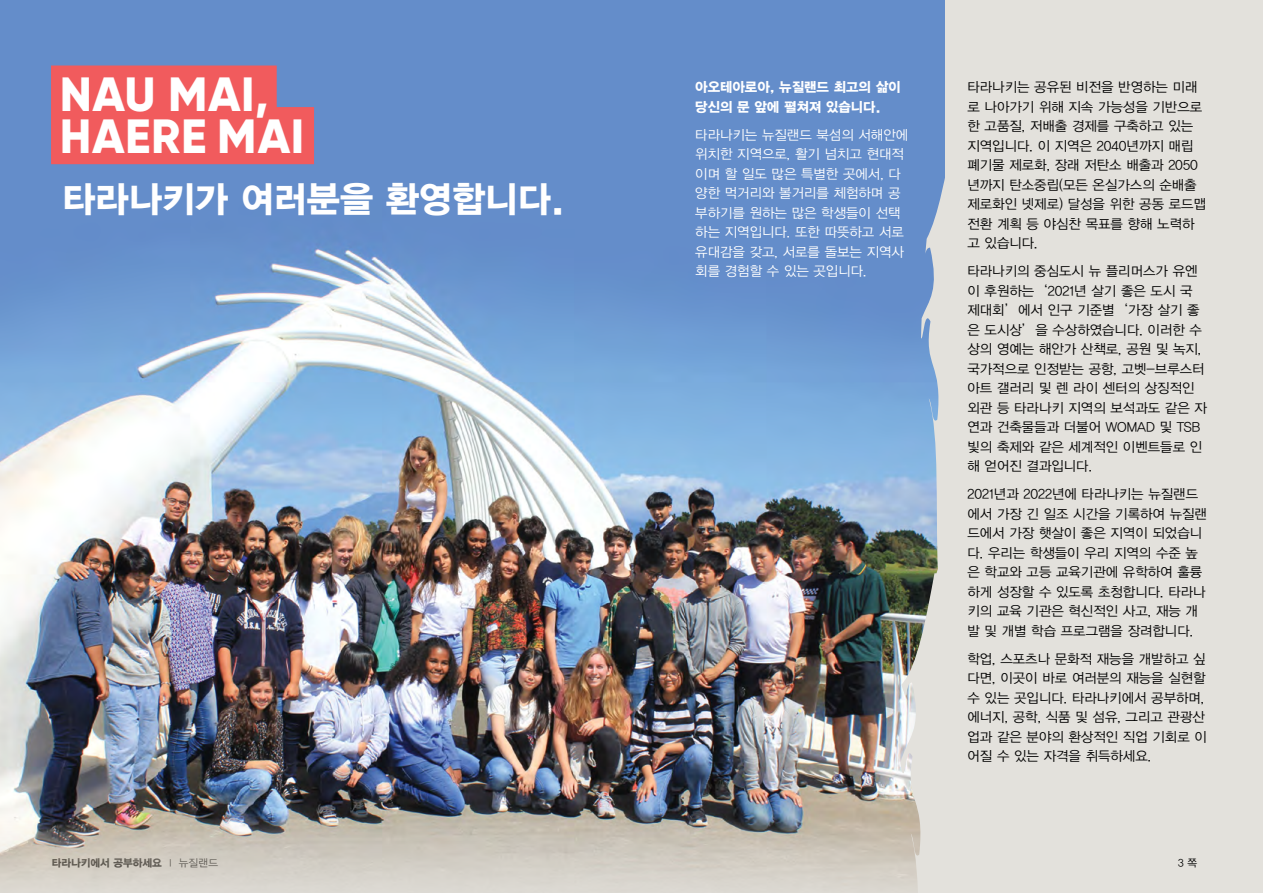
<style>
.page{position:relative;width:1263px;height:893px;background:#e3e1dc}
.page>*{position:absolute;margin:0;border:0;box-sizing:border-box;transform-origin:0 0}
.t1{font:800 48px/41.7px "Gilroy";letter-spacing:.01em;color:#fff}
.t2{font:36px "YDIYGO360";color:#fff}
.t3{font:13.5px/19.5px "YDIYGO120";color:#000}
.t4{font:13.5px/19.5px "YDIYGO120";color:#fff}
.t5{font:13.5px/19.5px "YDIYGO360";color:#fff}
.t6{font:10.5px "YDIYGO360";color:#000}
.t7{font:10.5px "YDIYGO120";color:#000}
.s1{font-family:"YDIYGO120"}
</style>
<div class="page">
<img style="left:0;top:0;width:889px;height:893px">
<svg style="left:889px;top:0;width:56px;height:893px"></svg>
<div style="left:51px;top:66px;width:263px;height:98px;background:#f15b5d"></div>
<h1 class="t1" style="left:60px;top:73px;width:246px">NAU MAI,<br>HAERE MAI</h1>
<p class="t3" style="left:967px;top:78px;width:240px">타라나키는 공유된 비전을 반영하는 미래 로 나아가기 위해 지속 가능성을 기반으로 한 고품질, 저배출 경제를 구축하고 있는 지역입니다. 이 지역은 2040년까지 매립 폐기물 제로화, 장래 저탄소 배출과 2050 년까지 탄소중립(모든 온실가스의 순배출 제로화인 넷제로) 달성을 위한 공동 로드맵 전환 계획 등 야심찬 목표를 향해 노력하 고 있습니다.</p>
<p class="t3" style="left:967px;top:262px;width:241px">타라나키의 중심도시 뉴 플리머스가 유엔 이 후원하는‘2021년 살기 좋은 도시 국 제대회’에서 인구 기준별‘가장 살기 좋 은 도시상’을 수상하였습니다. 이러한 수 상의 영예는 해안가 산책로, 공원 및 녹지, 국가적으로 인정받는 공항, 고벳-브루스터 아트 갤러리 및 렌 라이 센터의 상징적인 외관 등 타라나키 지역의 보석과도 같은 자 연과 건축물들과 더불어 WOMAD 및 TSB 빛의 축제와 같은 세계적인 이벤트들로 인 해 얻어진 결과입니다.</p>
<p class="t3" style="left:967px;top:485px;width:241px">2021년과 2022년에 타라나키는 뉴질랜드 에서 가장 긴 일조 시간을 기록하여 뉴질랜 드에서 가장 햇살이 좋은 지역이 되었습니 다. 우리는 학생들이 우리 지역의 수준 높 은 학교와 고등 교육기관에 유학하여 훌륭 하게 성장할 수 있도록 초청합니다. 타라나 키의 교육 기관은 혁신적인 사고, 재능 개 발 및 개별 학습 프로그램을 장려합니다.</p>
<p class="t3" style="left:967px;top:649px;width:241px">학업, 스포츠나 문화적 재능을 개발하고 싶 다면, 이곳이 바로 여러분의 재능을 실현할 수 있는 곳입니다. 타라나키에서 공부하며, 에너지, 공학, 식품 및 섬유, 그리고 관광산 업과 같은 분야의 환상적인 직업 기회로 이 어질 수 있는 자격을 취득하세요.</p>
<p class="t5" style="left:695px;top:78px;width:207px">아오테아로아, 뉴질랜드 최고의 삶이 당신의 문 앞에 펼쳐져 있습니다.</p>
<p class="t4" style="left:695px;top:125px;width:214px">타라나키는 뉴질랜드 북섬의 서해안에 위치한 지역으로, 활기 넘치고 현대적 이며 할 일도 많은 특별한 곳에서, 다 양한 먹거리와 볼거리를 체험하며 공 부하기를 원하는 많은 학생들이 선택 하는 지역입니다. 또한 따뜻하고 서로 유대감을 갖고, 서로를 돌보는 지역사 회를 경험할 수 있는 곳입니다.</p>
<h2 class="t2" style="left:62px;top:178px;width:503px">타라나키가 여러분을 환영합니다.</h2>
<p class="t6" style="left:52px;top:857px;width:168px">타라나키에서 공부하세요 <span class="s1">I 뉴질랜드</span></p>
<p class="t7" style="left:1178px;top:857px;width:21px">3 쪽</p>
</div>
